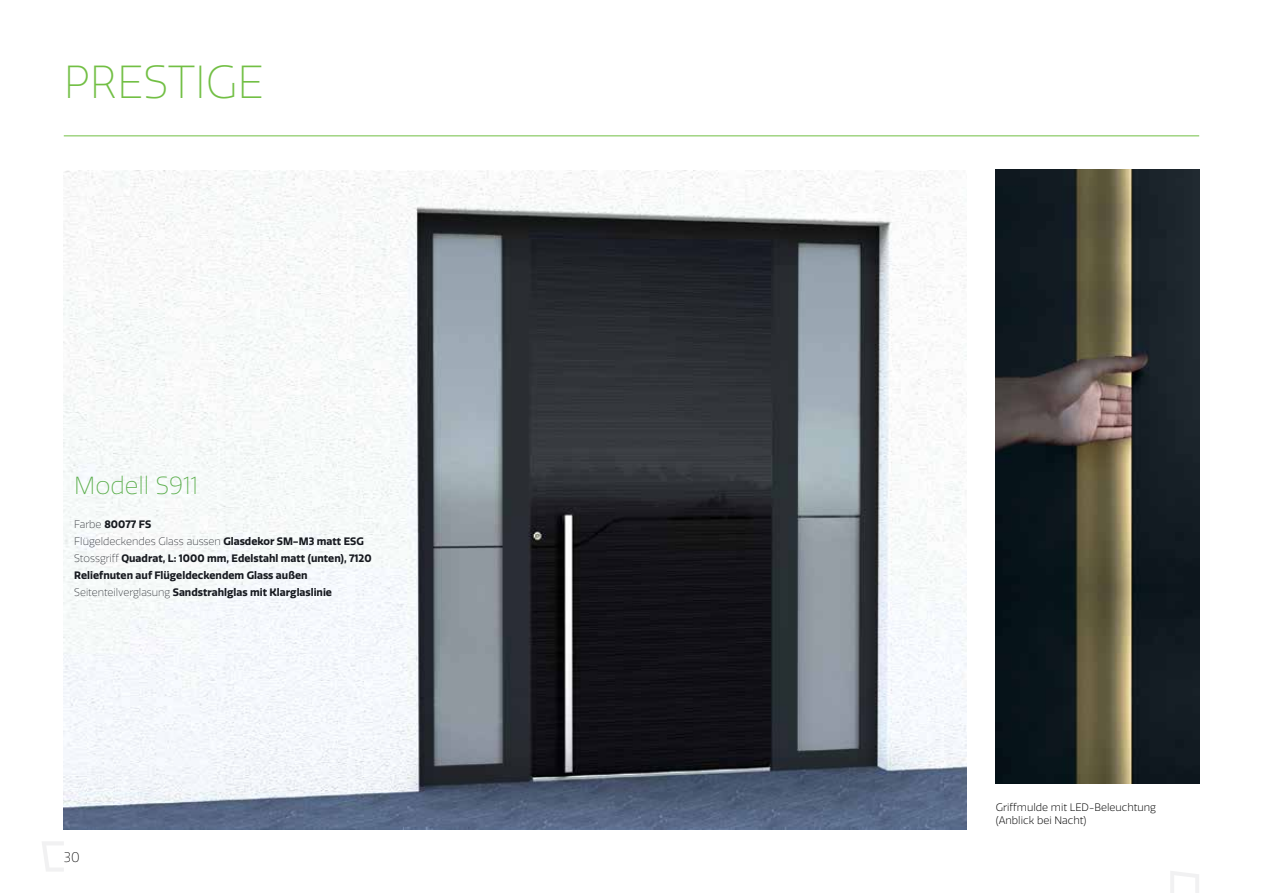
<style>
.page{position:relative;width:1263px;height:893px;background:#fff}
.page>*{position:absolute;margin:0;border:0;box-sizing:border-box;transform-origin:0 0}
.t1{font:200 45px "Quatro";color:#72bf44}
.t2{font:200 24px "Quatro";color:#5bae4c}
.t3{font:200 13.5px "Quatro";color:#000}
.t4{font:700 10.5px/16.8px "Quatro";color:#171a20}
.t5{font:300 10.5px/12.6px "Quatro";color:#000}
.s1{font-weight:200}
</style>
<div class="page">
<hr style="left:64px;top:136px;width:1135px;height:1px;background:#72bf44">
<svg style="left:42px;top:842px;width:22px;height:29px"></svg>
<svg style="left:1170px;top:871px;width:29px;height:22px"></svg>
<img style="left:64px;top:170px;width:902px;height:659px">
<img style="left:996px;top:170px;width:203px;height:613px">
<h1 class="t1" style="left:64px;top:57px;width:202px">PRESTIGE</h1>
<h2 class="t2" style="left:74px;top:472px;width:125px">Modell S911</h2>
<p class="t4" style="left:74px;top:516px;width:299px"><span class="s1">Farbe</span> 80077 FS<br><span class="s1">Flügeldeckendes Glass aussen</span> Glasdekor SM-M3 matt ESG <span class="s1">Stossgriff</span> Quadrat, L: 1000 mm, Edelstahl matt (unten), 7120<br>Reliefnuten auf Flügeldeckendem Glass außen <span class="s1">Seitenteilverglasung</span> Sandstrahlglas mit Klarglaslinie</p>
<p class="t3" style="left:64px;top:849px;width:17px">30</p>
<p class="t5" style="left:996px;top:801px;width:162px">Griffmulde mit LED-Beleuchtung (Anblick bei Nacht)</p>
</div>
